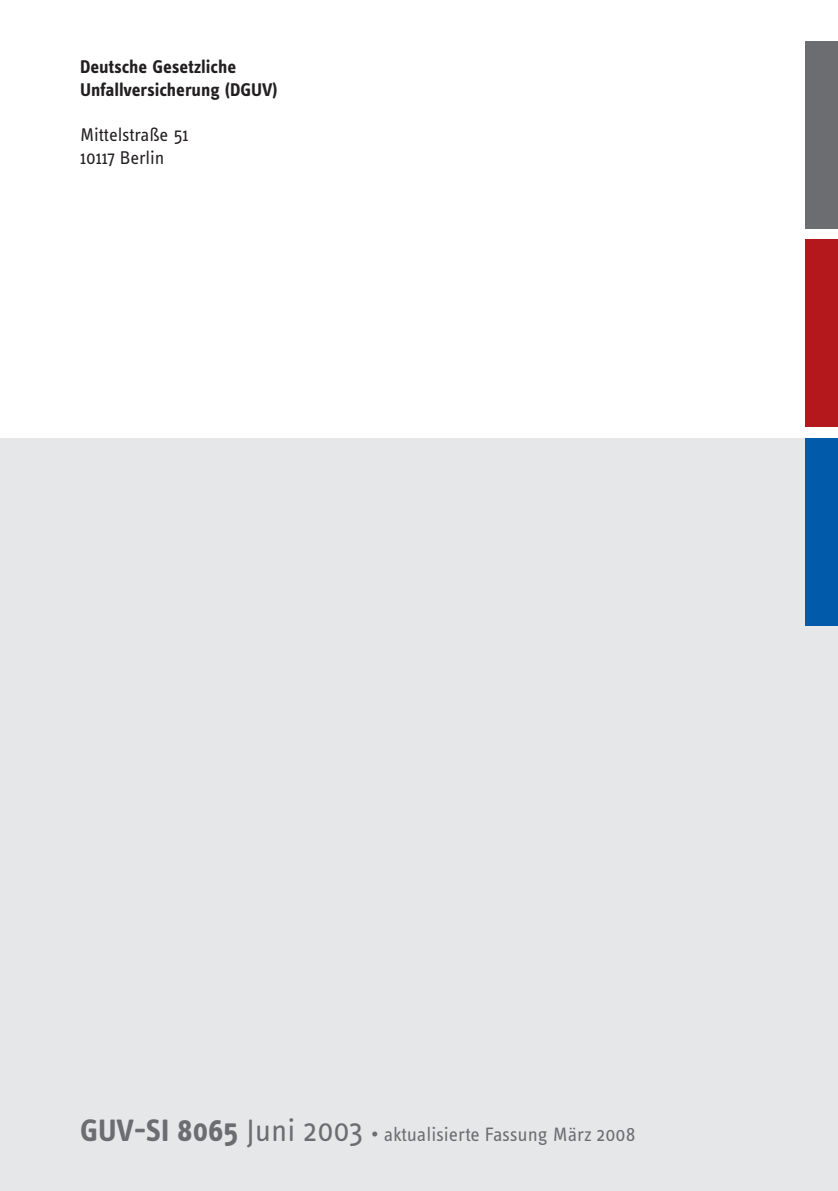
<style>
.page{position:relative;width:838px;height:1191px;background:#fff}
.page>*{position:absolute;margin:0;border:0;box-sizing:border-box;transform-origin:0 0}
.t1{font:20px "Info OT Text";color:#6c6d70}
.t2{font:700 19px/22.6px "Info OT Text";color:#231f20}
.t3{font:19px/22.6px "Info OT Text";color:#231f20}
.s1{font-weight:700;font-size:32px}
.s2{font-size:32px}
</style>
<div class="page">
<div style="left:0;top:438px;width:838px;height:752px;background:#e6e7e9"></div>
<div style="left:806px;top:41px;width:32px;height:187px;background:#6c6d70"></div>
<div style="left:806px;top:239px;width:32px;height:187px;background:#b4181d"></div>
<div style="left:806px;top:438px;width:32px;height:187px;background:#015aaa"></div>
<p class="t2" style="left:80px;top:57px;width:199px">Deutsche Gesetzliche<br>Unfallversicherung (DGUV)</p>
<p class="t3" style="left:80px;top:125px;width:110px">Mittelstraße 51<br>10117 Berlin</p>
<p class="t1" style="left:80px;top:1126px;width:557px"><span class="s1">GUV-SI 8065</span> <span class="s2">Juni 2003</span> • aktualisierte Fassung März 2008</p>
</div>
